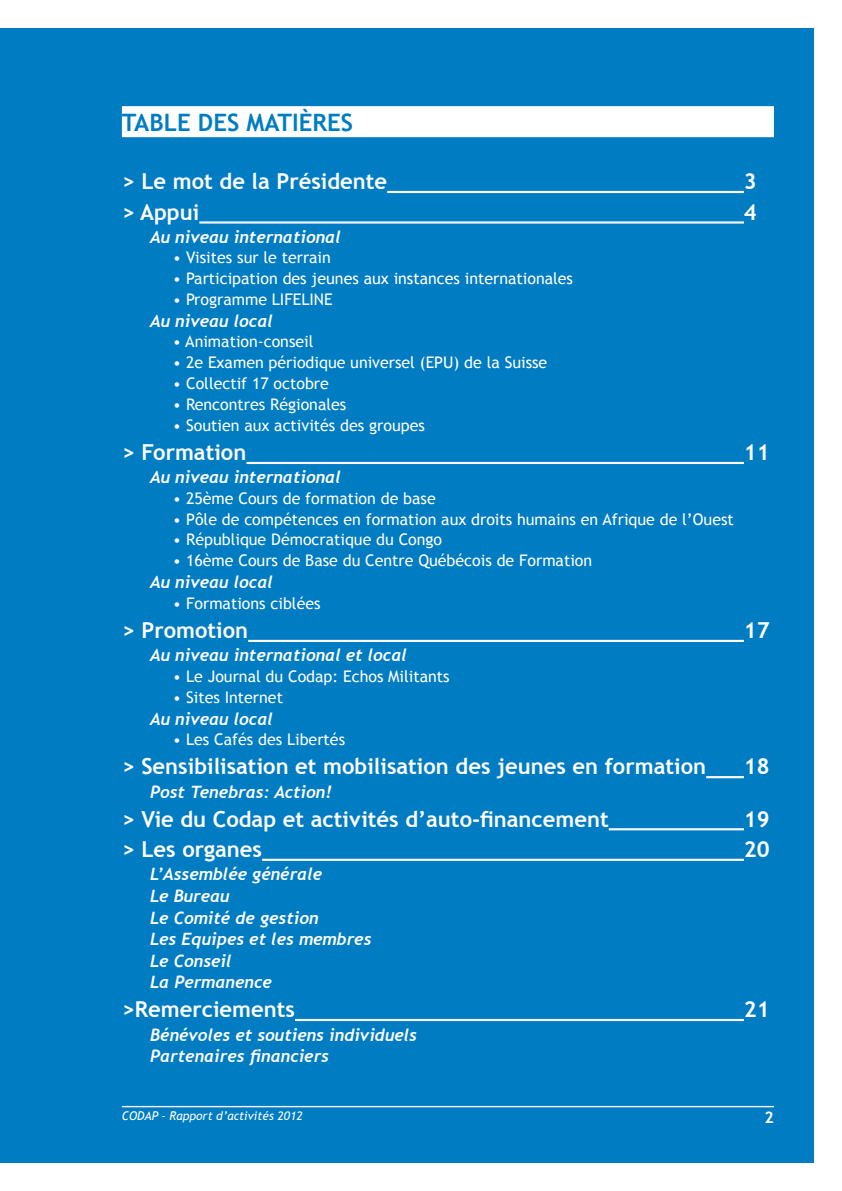
<style>
.page{position:relative;width:842px;height:1191px;background:#fff}
.page>*{position:absolute;margin:0;border:0;box-sizing:border-box;transform-origin:0 0}
.titre1_blanc{font:700 24px "Trebuchet MS";color:#007cc2}
.TDM_titre1{font:700 22px "Trebuchet MS";color:#fff}
.TDM_titre2{font:italic 700 17px "Trebuchet";color:#fff}
.TDM_titre3{font:16px "Trebuchet MS";color:#fff}
.Folio_blanc{font:700 16px "Trebuchet MS";color:#fff}
.signature_blanc{font:italic 12px "Trebuchet MS";color:#fff}
</style>
<div class="page">
<div style="left:0;top:28px;width:814px;height:1134px;background:#007cc2"></div>
<hr style="left:122px;top:1106px;width:652px;height:1px;background:#fff">
<div style="left:122px;top:106px;width:652px;height:31px;background:#fff"></div>
<hr style="left:387px;top:191px;width:357px;height:2px;background:#fff">
<hr style="left:199px;top:221px;width:545px;height:2px;background:#fff">
<hr style="left:246px;top:462px;width:498px;height:2px;background:#fff">
<hr style="left:248px;top:640px;width:496px;height:2px;background:#fff">
<hr style="left:706px;top:776px;width:38px;height:2px;background:#fff">
<hr style="left:609px;top:828px;width:135px;height:2px;background:#fff">
<hr style="left:262px;top:858px;width:482px;height:3px;background:#fff">
<hr style="left:295px;top:1019px;width:449px;height:2px;background:#fff">
<p class="titre1_blanc" style="left:122px;top:108px;width:233px">TABLE DES MATIÈRES</p>
<p class="TDM_titre1" style="left:122px;top:168px;width:267px">&gt; Le mot de la Présidente</p>
<p class="TDM_titre1" style="left:744px;top:168px;width:14px">3</p>
<p class="TDM_titre1" style="left:122px;top:198px;width:79px">&gt; Appui</p>
<p class="TDM_titre1" style="left:744px;top:198px;width:14px">4</p>
<p class="TDM_titre2" style="left:150px;top:227px;width:192px">Au niveau international</p>
<p class="TDM_titre3" style="left:173px;top:248px;width:159px">• Visites sur le terrain</p>
<p class="TDM_titre3" style="left:173px;top:269px;width:402px">• Participation des jeunes aux instances internationales</p>
<p class="TDM_titre3" style="left:173px;top:290px;width:161px">• Programme LIFELINE</p>
<p class="TDM_titre2" style="left:150px;top:311px;width:124px">Au niveau local</p>
<p class="TDM_titre3" style="left:173px;top:332px;width:142px">• Animation-conseil</p>
<p class="TDM_titre3" style="left:173px;top:353px;width:376px">• 2e Examen périodique universel (EPU) de la Suisse</p>
<p class="TDM_titre3" style="left:173px;top:374px;width:157px">• Collectif 17 octobre</p>
<p class="TDM_titre3" style="left:173px;top:395px;width:175px">• Rencontres Régionales</p>
<p class="TDM_titre3" style="left:173px;top:416px;width:253px">• Soutien aux activités des groupes</p>
<p class="TDM_titre1" style="left:122px;top:438px;width:126px">&gt; Formation</p>
<p class="TDM_titre1" style="left:744px;top:438px;width:27px">11</p>
<p class="TDM_titre2" style="left:150px;top:467px;width:192px">Au niveau international</p>
<p class="TDM_titre3" style="left:173px;top:488px;width:264px">• 25ème Cours de formation de base</p>
<p class="TDM_titre3" style="left:173px;top:509px;width:562px">• Pôle de compétences en formation aux droits humains en Afrique de l’Ouest</p>
<p class="TDM_titre3" style="left:173px;top:530px;width:271px">• République Démocratique du Congo</p>
<p class="TDM_titre3" style="left:173px;top:551px;width:421px">• 16ème Cours de Base du Centre Québécois de Formation</p>
<p class="TDM_titre2" style="left:150px;top:572px;width:124px">Au niveau local</p>
<p class="TDM_titre3" style="left:173px;top:593px;width:149px">• Formations ciblées</p>
<p class="TDM_titre1" style="left:122px;top:616px;width:128px">&gt; Promotion</p>
<p class="TDM_titre1" style="left:744px;top:616px;width:27px">17</p>
<p class="TDM_titre2" style="left:150px;top:645px;width:258px">Au niveau international et local</p>
<p class="TDM_titre3" style="left:173px;top:666px;width:278px">• Le Journal du Codap: Echos Militants</p>
<p class="TDM_titre3" style="left:173px;top:687px;width:112px">• Sites Internet</p>
<p class="TDM_titre2" style="left:150px;top:708px;width:124px">Au niveau local</p>
<p class="TDM_titre3" style="left:173px;top:730px;width:174px">• Les Cafés des Libertés</p>
<p class="TDM_titre1" style="left:122px;top:753px;width:586px">&gt; Sensibilisation et mobilisation des jeunes en formation</p>
<p class="TDM_titre1" style="left:744px;top:753px;width:27px">18</p>
<p class="TDM_titre2" style="left:150px;top:781px;width:183px">Post Tenebras: Action!</p>
<p class="TDM_titre1" style="left:122px;top:805px;width:488px">&gt; Vie du Codap et activités d’auto-financement</p>
<p class="TDM_titre1" style="left:744px;top:805px;width:27px">19</p>
<p class="TDM_titre1" style="left:122px;top:835px;width:142px">&gt; Les organes</p>
<p class="TDM_titre1" style="left:744px;top:835px;width:27px">20</p>
<p class="TDM_titre2" style="left:150px;top:864px;width:173px">L’Assemblée générale</p>
<p class="TDM_titre2" style="left:150px;top:885px;width:81px">Le Bureau</p>
<p class="TDM_titre2" style="left:150px;top:907px;width:170px">Le Comité de gestion</p>
<p class="TDM_titre2" style="left:150px;top:928px;width:223px">Les Equipes et les membres</p>
<p class="TDM_titre2" style="left:150px;top:950px;width:83px">Le Conseil</p>
<p class="TDM_titre2" style="left:150px;top:972px;width:123px">La Permanence</p>
<p class="TDM_titre1" style="left:122px;top:995px;width:175px">&gt;Remerciements</p>
<p class="TDM_titre1" style="left:744px;top:995px;width:27px">21</p>
<p class="TDM_titre2" style="left:150px;top:1024px;width:268px">Bénévoles et soutiens individuels</p>
<p class="TDM_titre2" style="left:150px;top:1045px;width:180px">Partenaires financiers</p>
<p class="signature_blanc" style="left:122px;top:1109px;width:182px">CODAP - Rapport d’activités 2012</p>
<p class="Folio_blanc" style="left:764px;top:1107px;width:11px">2</p>
</div>
